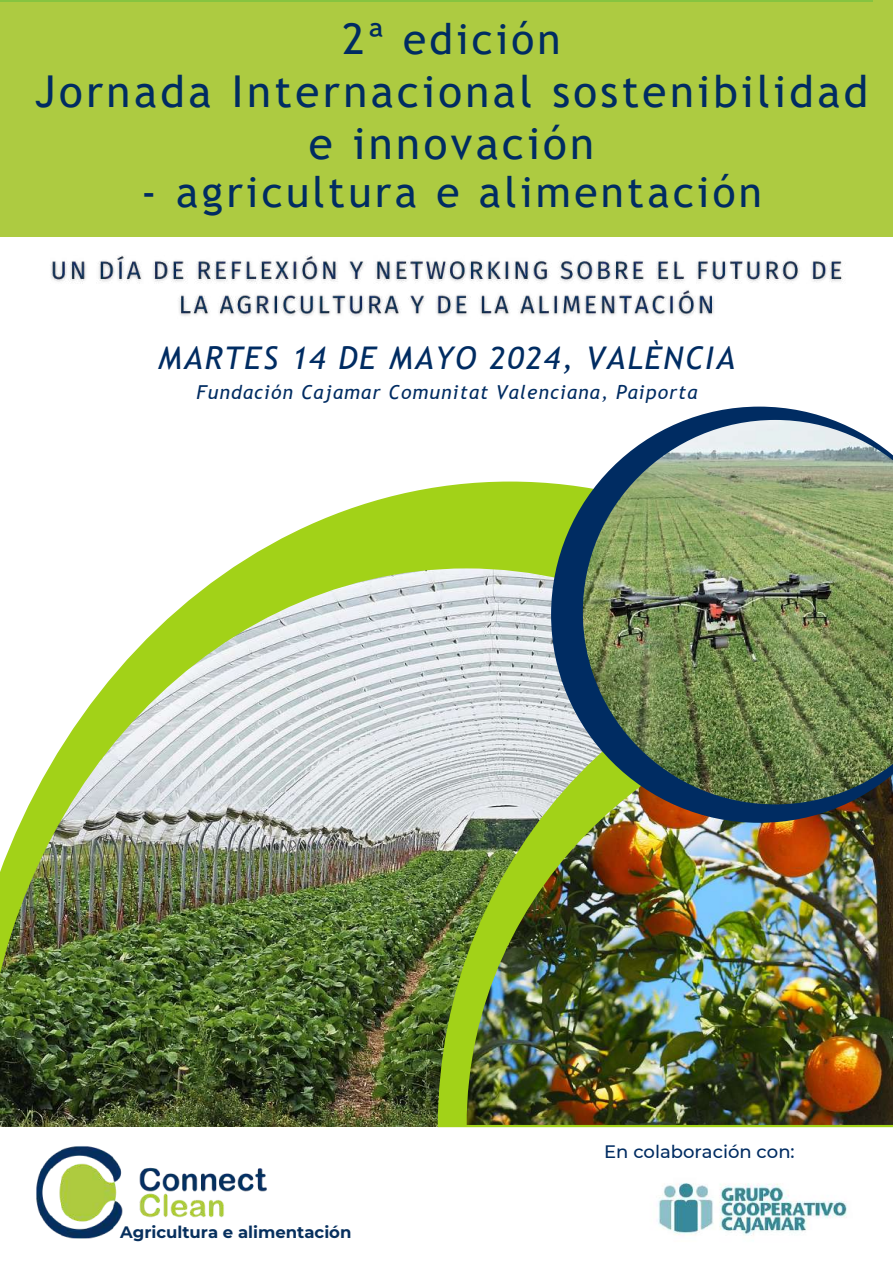
<style>
.page{position:relative;width:893px;height:1264px;background:#fff}
.page>*{position:absolute;margin:0;border:0;box-sizing:border-box;transform-origin:0 0}
.t1{font:43.95px/51.8px "Trebuchet MS";letter-spacing:.08em;color:#002c62;text-align:center}
.t2{font:42.45px "Trebuchet MS";letter-spacing:.08em;color:#002c62}
.t3{font:italic 31.2px "Trebuchet MS";letter-spacing:.055em;color:#002c62}
.t4{font:italic 19.2px "Trebuchet MS";letter-spacing:.055em;color:#002c62}
.t5{font:500 18px "Montserrat";color:#002c62}
.t6{font:700 16.5px "Montserrat";color:#07305e}
</style>
<div class="page">
<svg style="left:0;top:481px;width:551px;height:646px"></svg>
<img style="left:0;top:568px;width:551px;height:558px">
<img style="left:36px;top:1146px;width:231px;height:92px">
<img style="left:438px;top:628px;width:454px;height:499px">
<img style="left:466px;top:694px;width:426px;height:430px">
<svg style="left:551px;top:406px;width:341px;height:416px"></svg>
<img style="left:583px;top:420px;width:309px;height:384px">
<img style="left:658px;top:1183px;width:189px;height:53px">
<div style="left:0;top:0;width:892px;height:236px;background:#adcb41"></div>
<hr style="left:0;top:0;width:872px;height:1px;background:#85c440">
<img style="left:50px;top:255px;width:793px;height:61px">
<p class="t2" style="left:342px;top:14px;width:220px">2ª edición</p>
<p class="t1" style="left:35px;top:65px;width:835px">Jornada Internacional sostenibilidad e innovación</p>
<p class="t2" style="left:141px;top:167px;width:622px">- agricultura e alimentación</p>
<p class="t3" style="left:158px;top:339px;width:578px">MARTES 14 DE MAYO 2024, VALÈNCIA</p>
<p class="t4" style="left:197px;top:381px;width:502px">Fundación Cajamar Comunitat Valenciana, Paiporta</p>
<p class="t6" style="left:120px;top:1222px;width:233px">Agricultura e alimentación</p>
<p class="t5" style="left:604px;top:1140px;width:192px">En colaboración con:</p>
</div>
